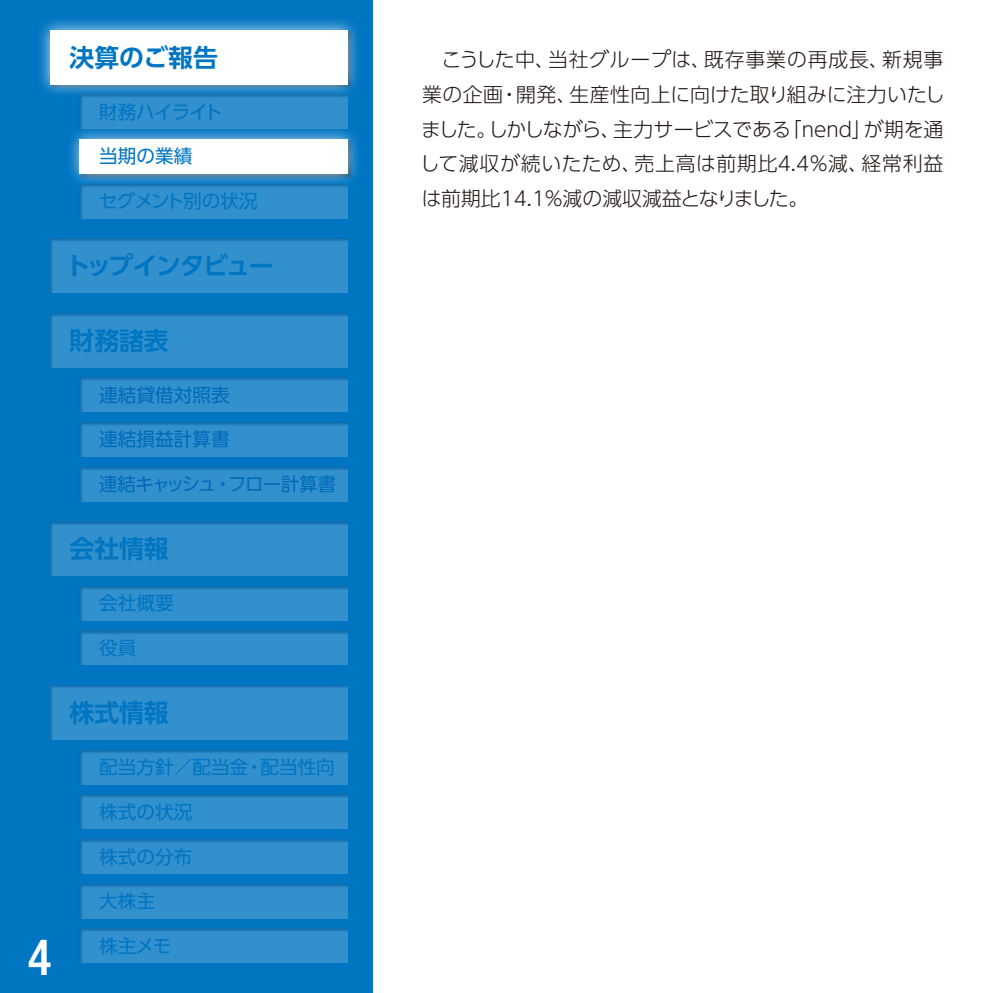
<style>
.page{position:relative;width:993px;height:993px;background:#fff}
.page>*{position:absolute;margin:0;border:0;box-sizing:border-box;transform-origin:0 0}
.t1{font:500 condensed 49.52px "Helvetica Neue LT Std";color:#fff}
.t2{font:700 24.85px "UD Shin Go Pro De";color:#0075c2}
.t3{font:700 24.85px "UD Shin Go Pro De";letter-spacing:-.07em;color:#0075c2}
.t4{font:300 19.78px/34.6px "UD Shin Go Pro";color:#221815;text-align:justify}
.t5{font:18.55px "UD Shin Go Pro";color:#0075c2}
.t6{font:18.55px "UD Shin Go Pro";color:#003f98}
.t7{font:18.55px "UD Shin Go Pro";letter-spacing:-.025em;color:#003f98}
.t8{font:18.55px "UD Shin Go Pro";letter-spacing:-.05em;color:#0075c2}
.t9{font:18.55px "UD Shin Go Pro";letter-spacing:-.045em;color:#0075c2}
</style>
<div class="page">
<div style="left:0;top:0;width:372px;height:992px;background:#0075c2"></div>
<div style="left:64px;top:366px;width:298px;height:56px;background:#221815;opacity:.75"></div>
<div style="left:64px;top:410px;width:298px;height:57px;background:#221815;opacity:.75"></div>
<div style="left:64px;top:455px;width:298px;height:57px;background:#221815;opacity:.75"></div>
<div style="left:64px;top:618px;width:298px;height:57px;background:#221815;opacity:.75"></div>
<div style="left:34px;top:227px;width:327px;height:76px;background:#221815;opacity:.75"></div>
<div style="left:64px;top:827px;width:298px;height:57px;background:#221815;opacity:.75"></div>
<div style="left:64px;top:172px;width:298px;height:57px;background:#221815;opacity:.75"></div>
<div style="left:64px;top:738px;width:298px;height:56px;background:#221815;opacity:.75"></div>
<div style="left:34px;top:510px;width:327px;height:76px;background:#221815;opacity:.75"></div>
<div style="left:64px;top:916px;width:298px;height:57px;background:#221815;opacity:.75"></div>
<div style="left:34px;top:673px;width:327px;height:77px;background:#221815;opacity:.75"></div>
<div style="left:34px;top:301px;width:327px;height:77px;background:#221815;opacity:.75"></div>
<div style="left:64px;top:871px;width:298px;height:57px;background:#221815;opacity:.75"></div>
<div style="left:64px;top:83px;width:298px;height:56px;background:#221815;opacity:.75"></div>
<div style="left:64px;top:782px;width:298px;height:57px;background:#221815;opacity:.75"></div>
<div style="left:64px;top:574px;width:298px;height:57px;background:#221815;opacity:.75"></div>
<div style="left:66px;top:125px;width:295px;height:62px;background:#fff;opacity:.75"></div>
<div style="left:79px;top:139px;width:268px;height:35px;background:#fff"></div>
<div style="left:36px;top:16px;width:325px;height:82px;background:#fff;opacity:.75"></div>
<div style="left:50px;top:30px;width:297px;height:54px;background:#fff"></div>
<p class="t2" style="left:69px;top:37px;width:150px">決算のご報告</p>
<p class="t4" style="left:419px;top:42px;width:526px">　こうした中、当社グループは、既存事業の再成長、新規事業の企画・開発、生産性向上に向けた取り組みに注力いたしました。しかしながら、主力サービスである「nend」が期を通して減収が続いたため、売上高は前期比4.4％減、経常利益は前期比14.1％減の減収減益となりました。</p>
<p class="t9" style="left:99px;top:97px;width:125px">財務ハイライト</p>
<p class="t5" style="left:99px;top:141px;width:95px">当期の業績</p>
<p class="t8" style="left:99px;top:186px;width:160px">セグメント別の状況</p>
<p class="t3" style="left:66px;top:245px;width:209px">トップインタビュー</p>
<h1 class="t1" style="left:28px;top:927px;width:25px">4</h1>
<p class="t2" style="left:69px;top:320px;width:101px">財務諸表</p>
<p class="t6" style="left:99px;top:379px;width:132px">連結貸借対照表</p>
<p class="t6" style="left:99px;top:424px;width:132px">連結損益計算書</p>
<p class="t7" style="left:99px;top:469px;width:238px">連結キャッシュ・フロー計算書</p>
<p class="t2" style="left:69px;top:528px;width:101px">会社情報</p>
<p class="t5" style="left:99px;top:588px;width:76px">会社概要</p>
<p class="t5" style="left:99px;top:632px;width:39px">役員</p>
<p class="t2" style="left:69px;top:692px;width:101px">株式情報</p>
<p class="t5" style="left:99px;top:751px;width:237px">配当方針／配当金・配当性向</p>
<p class="t5" style="left:99px;top:796px;width:95px">株式の状況</p>
<p class="t5" style="left:99px;top:841px;width:95px">株式の分布</p>
<p class="t5" style="left:99px;top:885px;width:57px">大株主</p>
<p class="t5" style="left:99px;top:930px;width:74px">株主メモ</p>
</div>
